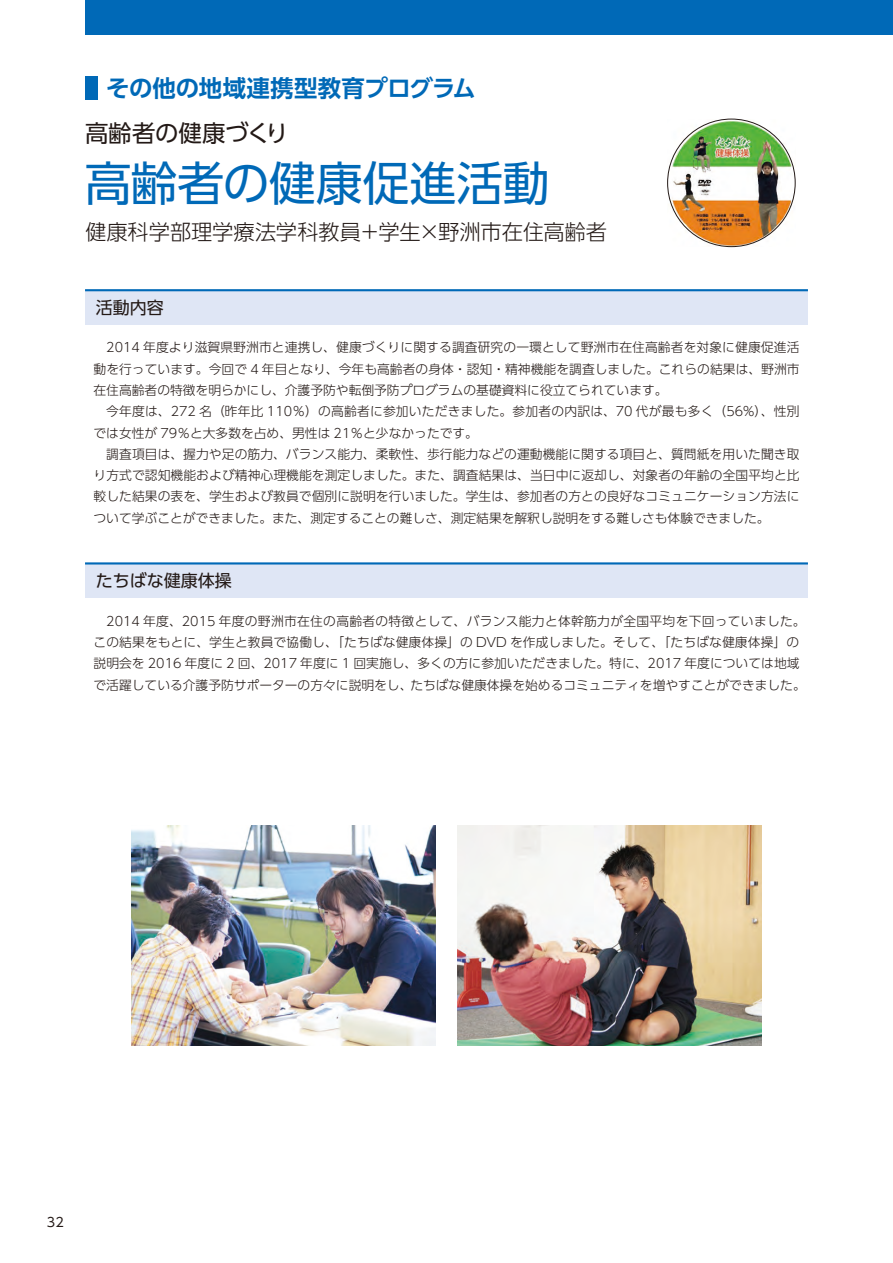
<style>
.page{position:relative;width:893px;height:1263px;background:#fff}
.page>*{position:absolute;margin:0;border:0;box-sizing:border-box;transform-origin:0 0}
.t1{font:46.8px "UD Shin Go Pr 6";letter-spacing:.005em;color:#0069b7}
.t2{font:700 23.4px "UD Shin Go Pr 6 De";letter-spacing:-.01em;color:#0069b7}
.t3{font:23.4px "UD Shin Go Pr 6";letter-spacing:-.01em;color:#231916}
.t4{font:300 21.3px "UD Shin Go Pr 6";letter-spacing:-.005em;color:#231916}
.t5{font:16.95px "UD Shin Go Pr 6";color:#231916}
.t6{font:300 12.75px/21.3px "UD Shin Go Pr 6";color:#231916;text-align:justify}
.t7{font:12.75px "UD Shin Go Pr 6";color:#231916}
</style>
<div class="page">
<div style="left:85px;top:290px;width:723px;height:34px;background:#dfe6f5"></div>
<hr style="left:85px;top:289px;width:723px;height:2px;background:#0069b7">
<div style="left:85px;top:563px;width:723px;height:34px;background:#dfe6f5"></div>
<hr style="left:85px;top:562px;width:723px;height:2px;background:#0069b7">
<div style="left:85px;top:77px;width:13px;height:23px;background:#0069b7"></div>
<div style="left:85px;top:0;width:808px;height:34px;background:#0069b7"></div>
<img style="left:668px;top:119px;width:127px;height:128px">
<img style="left:457px;top:826px;width:304px;height:219px">
<img style="left:131px;top:826px;width:305px;height:219px">
<h2 class="t2" style="left:106px;top:69px;width:371px">その他の地域連携型教育プログラム</h2>
<h2 class="t3" style="left:85px;top:114px;width:205px">高齢者の健康づくり</h2>
<h1 class="t1" style="left:85px;top:145px;width:466px">高齢者の健康促進活動</h1>
<h3 class="t4" style="left:85px;top:214px;width:524px">健康科学部理学療法学科教員＋学生×野洲市在住高齢者</h3>
<h3 class="t5" style="left:96px;top:294px;width:70px">活動内容</h3>
<p class="t6" style="left:94px;top:336px;width:707px;text-indent:13px">2014 年度より滋賀県野洲市と連携し、健康づくりに関する調査研究の一環として野洲市在住高齢者を対象に健康促進活動を行っています。今回で 4 年目となり、今年も高齢者の身体・認知・精神機能を調査しました。これらの結果は、野洲市在住高齢者の特徴を明らかにし、介護予防や転倒予防プログラムの基礎資料に役立てられています。</p>
<p class="t6" style="left:94px;top:400px;width:707px;text-indent:13px">今年度は、272 名（昨年比 110％）の高齢者に参加いただきました。参加者の内訳は、70 代が最も多く（56%）、性別では女性が 79％と大多数を占め、男性は 21％と少なかったです。</p>
<p class="t6" style="left:94px;top:443px;width:708px;text-indent:13px">調査項目は、握力や足の筋力、バランス能力、柔軟性、歩行能力などの運動機能に関する項目と、質問紙を用いた聞き取り方式で認知機能および精神心理機能を測定しました。また、調査結果は、当日中に返却し、対象者の年齢の全国平均と比較した結果の表を、学生および教員で個別に説明を行いました。学生は、参加者の方との良好なコミュニケーション方法について学ぶことができました。また、測定することの難しさ、測定結果を解釈し説明をする難しさも体験できました。</p>
<h3 class="t5" style="left:96px;top:567px;width:138px">たちばな健康体操</h3>
<p class="t6" style="left:94px;top:610px;width:714px;text-align:left;text-indent:13px">2014 年度、2015 年度の野洲市在住の高齢者の特徴として、バランス能力と体幹筋力が全国平均を下回っていました。この結果をもとに、学生と教員で協働し、「たちばな健康体操」の DVD を作成しました。そして、「たちばな健康体操」の説明会を 2016 年度に 2 回、2017 年度に 1 回実施し、多くの方に参加いただきました。特に、2017 年度については地域で活躍している介護予防サポーターの方々に説明をし、たちばな健康体操を始めるコミュニティを増やすことができました。</p>
<p class="t7" style="left:47px;top:1212px;width:18px">32</p>
</div>
